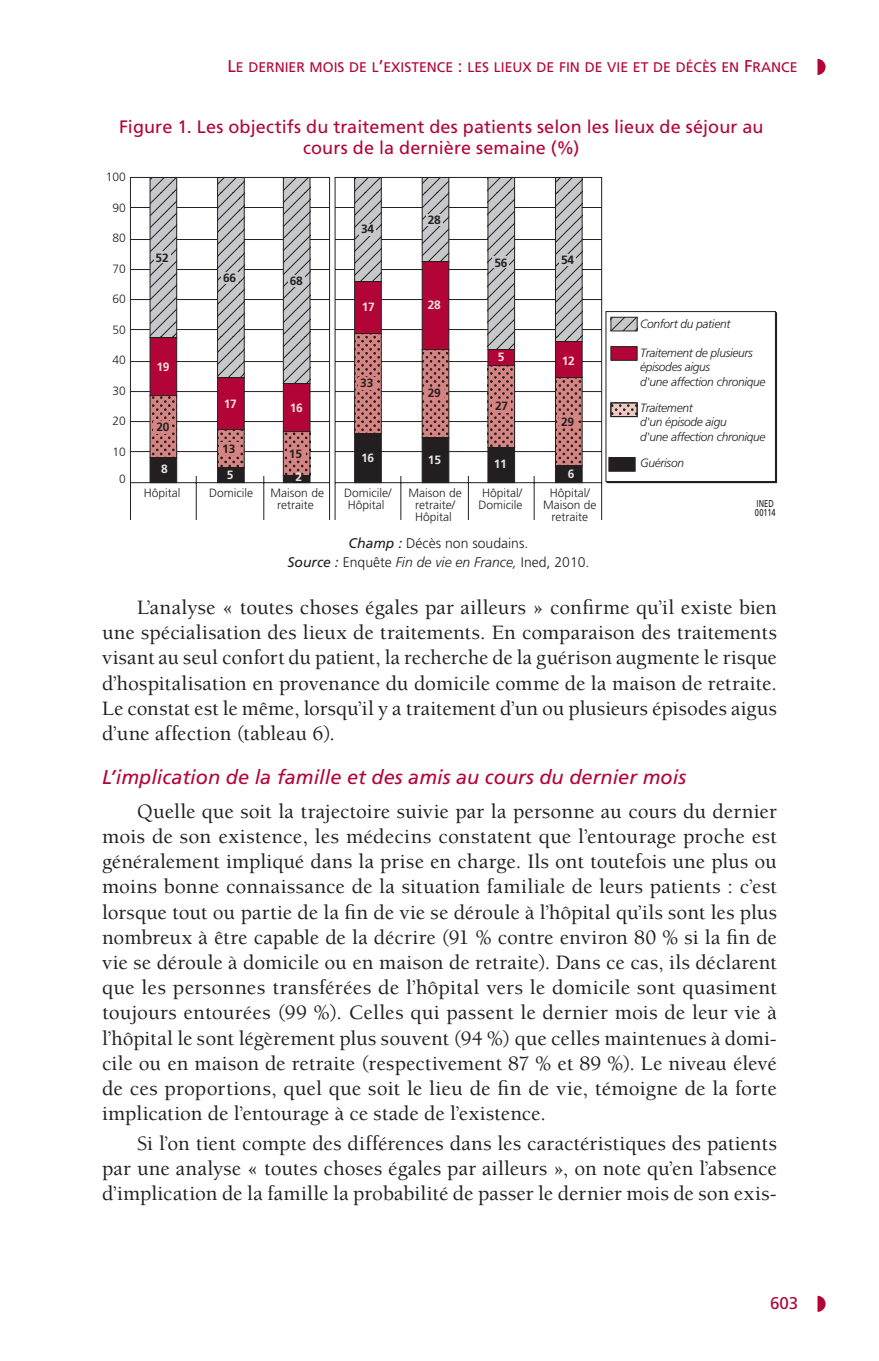
<style>
.page{position:relative;width:879px;height:1361px;background:#fff}
.page>*{position:absolute;margin:0;border:0;box-sizing:border-box;transform-origin:0 0}
.t1{font:500 21px/25.2px "Berkeley Std";letter-spacing:.005em;color:#231f20;text-align:justify}
.t2{font:italic 20px "Frutiger LT Std";color:#b30437}
.t3{font:18px/21.6px "Frutiger LT Std";letter-spacing:.005em;color:#b30437;text-align:center}
.t4{font:17px "Frutiger LT Std Roman SC820";color:#b30437}
.t5{font:300 14px/19.6px "Frutiger LT Std";color:#231f20;text-align:center}
.t6{font:14px "Frutiger LT Std Roman SC820";color:#b30437}
.t7{font:300 12px/12px "Frutiger LT Std";color:#231f20;text-align:center}
.t8{font:italic 300 12px/14.4px "Frutiger LT Std";letter-spacing:-.025em;color:#231f20}
.t9{font:700 12px "Frutiger LT Std";letter-spacing:-.025em;color:#231f20}
.t10{font:700 12px "Frutiger LT Std";letter-spacing:-.025em;color:#f6e2df}
.t11{font:700 12px "Frutiger LT Std";color:#e6e7e9}
.t12{font:10px/9px "Frutiger LT Std";letter-spacing:.025em;color:#231f20;scale:.75 1}
.s1{font-size:17px}
.s2{font-weight:400;font-style:italic}
.s3{font-style:italic}
</style>
<div class="page">
<svg style="left:817px;top:59px;width:8px;height:16px"></svg>
<svg style="left:817px;top:1295px;width:8px;height:17px"></svg>
<svg style="left:130px;top:177px;width:472px;height:343px"></svg>
<div style="left:605px;top:311px;width:170px;height:171px;background:#fff;border:1px solid #231f20"></div>
<svg style="left:610px;top:317px;width:27px;height:14px"></svg>
<svg style="left:610px;top:402px;width:27px;height:15px"></svg>
<div style="left:608px;top:457px;width:27px;height:14px;background:#231f20"></div>
<div style="left:610px;top:346px;width:27px;height:15px;background:#b30437;border:1px solid #231f20"></div>
<svg style="left:555px;top:177px;width:27px;height:164px;background:#ababad"></svg>
<svg style="left:487px;top:177px;width:28px;height:172px;background:#a9a9aa"></svg>
<svg style="left:422px;top:177px;width:27px;height:84px;background:#aaaaac"></svg>
<svg style="left:354px;top:177px;width:27px;height:104px;background:#ababad"></svg>
<svg style="left:283px;top:177px;width:27px;height:206px;background:#ababad"></svg>
<svg style="left:217px;top:177px;width:27px;height:200px;background:#ababad"></svg>
<svg style="left:150px;top:177px;width:27px;height:160px;background:#ababad"></svg>
<div style="left:555px;top:341px;width:27px;height:37px;background:#b30437;border:1px solid #231f20"></div>
<div style="left:487px;top:349px;width:28px;height:17px;background:#b30437;border:1px solid #231f20"></div>
<div style="left:422px;top:261px;width:27px;height:89px;background:#b30437;border:1px solid #231f20"></div>
<div style="left:354px;top:281px;width:27px;height:53px;background:#b30437;border:1px solid #231f20"></div>
<div style="left:283px;top:383px;width:27px;height:49px;background:#b30437;border:1px solid #231f20"></div>
<div style="left:217px;top:377px;width:27px;height:53px;background:#b30437;border:1px solid #231f20"></div>
<div style="left:150px;top:337px;width:27px;height:59px;background:#b30437;border:1px solid #231f20"></div>
<svg style="left:555px;top:377px;width:27px;height:88px;background:#ad6d6c"></svg>
<svg style="left:487px;top:365px;width:28px;height:82px;background:#aa6c6b"></svg>
<svg style="left:422px;top:349px;width:27px;height:88px;background:#ad6d6b"></svg>
<svg style="left:354px;top:333px;width:27px;height:100px;background:#af6e6d"></svg>
<svg style="left:283px;top:431px;width:27px;height:44px"></svg>
<svg style="left:217px;top:429px;width:27px;height:38px"></svg>
<svg style="left:150px;top:395px;width:27px;height:62px"></svg>
<div style="left:555px;top:465px;width:27px;height:18px;background:#231f20"></div>
<div style="left:487px;top:447px;width:28px;height:36px;background:#231f20;border:1px solid #231f20"></div>
<div style="left:422px;top:437px;width:27px;height:46px;background:#231f20;border:1px solid #231f20"></div>
<div style="left:354px;top:433px;width:27px;height:50px;background:#231f20;border:1px solid #231f20"></div>
<div style="left:283px;top:475px;width:27px;height:8px;background:#231f20"></div>
<div style="left:217px;top:467px;width:27px;height:16px;background:#231f20"></div>
<div style="left:150px;top:457px;width:27px;height:26px;background:#231f20;border:1px solid #231f20"></div>
<div style="left:154px;top:422px;width:18px;height:12px;background:#d58482"></div>
<div style="left:221px;top:442px;width:18px;height:13px;background:#d58482"></div>
<div style="left:287px;top:447px;width:19px;height:13px;background:#d58482"></div>
<div style="left:359px;top:378px;width:18px;height:12px;background:#d58482"></div>
<div style="left:425px;top:387px;width:19px;height:12px;background:#d58482"></div>
<div style="left:492px;top:400px;width:18px;height:13px;background:#d58482"></div>
<div style="left:559px;top:415px;width:18px;height:13px;background:#d58482"></div>
<div style="left:560px;top:254px;width:16px;height:11px;background:#c7c8ca"></div>
<div style="left:154px;top:252px;width:16px;height:11px;background:#c7c8ca"></div>
<div style="left:222px;top:272px;width:16px;height:11px;background:#c7c8ca"></div>
<div style="left:289px;top:275px;width:16px;height:11px;background:#c7c8ca"></div>
<div style="left:359px;top:224px;width:16px;height:12px;background:#c7c8ca"></div>
<div style="left:426px;top:214px;width:16px;height:11px;background:#c7c8ca"></div>
<div style="left:493px;top:256px;width:16px;height:12px;background:#c7c8ca"></div>
<p class="t6" style="left:227px;top:59px;width:571px"><span class="s1">L</span>E DERNIER MOIS DE L<span class="s1">’</span>EXISTENCE <span class="s1">:</span> LES LIEUX DE FIN DE VIE ET DE DÉCÈS EN <span class="s1">F</span>RANCE</p>
<p class="t3" style="left:119px;top:116px;width:646px">Figure 1. Les objectifs du traitement des patients selon les lieux de séjour au cours de la dernière semaine (%)</p>
<p class="t7" style="left:106px;top:171px;width:22px">100</p>
<p class="t7" style="left:112px;top:202px;width:15px">90</p>
<p class="t7" style="left:112px;top:232px;width:15px">80</p>
<p class="t7" style="left:112px;top:263px;width:15px">70</p>
<p class="t7" style="left:112px;top:293px;width:15px">60</p>
<p class="t7" style="left:112px;top:324px;width:15px">50</p>
<p class="t7" style="left:112px;top:354px;width:15px">40</p>
<p class="t7" style="left:112px;top:385px;width:15px">30</p>
<p class="t7" style="left:112px;top:415px;width:15px">20</p>
<p class="t7" style="left:112px;top:446px;width:15px">10</p>
<p class="t7" style="left:119px;top:473px;width:8px">0</p>
<p class="t9" style="left:361px;top:222px;width:15px">34</p>
<p class="t9" style="left:428px;top:213px;width:15px">28</p>
<p class="t9" style="left:156px;top:250px;width:15px">52</p>
<p class="t9" style="left:494px;top:256px;width:15px">56</p>
<p class="t9" style="left:561px;top:252px;width:15px">54</p>
<p class="t9" style="left:223px;top:271px;width:15px">66</p>
<p class="t9" style="left:290px;top:274px;width:15px">68</p>
<p class="t10" style="left:362px;top:300px;width:15px">17</p>
<p class="t10" style="left:428px;top:298px;width:15px">28</p>
<p class="t10" style="left:156px;top:359px;width:15px">19</p>
<p class="t10" style="left:498px;top:350px;width:8px">5</p>
<p class="t10" style="left:562px;top:353px;width:15px">12</p>
<p class="t9" style="left:360px;top:376px;width:15px">33</p>
<p class="t9" style="left:428px;top:385px;width:15px">29</p>
<p class="t10" style="left:224px;top:396px;width:15px">17</p>
<p class="t10" style="left:290px;top:400px;width:15px">16</p>
<p class="t9" style="left:495px;top:399px;width:15px">27</p>
<p class="t9" style="left:156px;top:420px;width:15px">20</p>
<p class="t9" style="left:561px;top:414px;width:15px">29</p>
<p class="t11" style="left:161px;top:462px;width:8px">8</p>
<p class="t9" style="left:222px;top:441px;width:15px">13</p>
<p class="t9" style="left:289px;top:447px;width:15px">15</p>
<p class="t11" style="left:227px;top:467px;width:8px">5</p>
<p class="t11" style="left:295px;top:470px;width:8px">2</p>
<p class="t11" style="left:361px;top:451px;width:15px">16</p>
<p class="t11" style="left:428px;top:453px;width:15px">15</p>
<p class="t11" style="left:494px;top:456px;width:15px">11</p>
<p class="t11" style="left:568px;top:467px;width:8px">6</p>
<p class="t7" style="left:144px;top:486px;width:38px">Hôpital</p>
<p class="t7" style="left:271px;top:486px;width:55px">Maison de retraite</p>
<p class="t7" style="left:344px;top:486px;width:49px">Domicile/<br>Hôpital</p>
<p class="t7" style="left:209px;top:486px;width:45px">Domicile</p>
<p class="t7" style="left:478px;top:486px;width:45px">Hôpital/<br>Domicile</p>
<p class="t7" style="left:408px;top:486px;width:55px">Maison de retraite/<br>Hôpital</p>
<p class="t7" style="left:543px;top:486px;width:55px">Hôpital/<br>Maison de retraite</p>
<p class="t5" style="left:287px;top:533px;width:303px"><span class="s2">Champ :</span> Décès non soudains.<br><span class="s2">Source :</span> Enquête <span class="s3">Fin de vie en France,</span> Ined, 2010.</p>
<p class="t8" style="left:640px;top:316px;width:92px">Confort du patient</p>
<p class="t8" style="left:640px;top:346px;width:127px">Traitement de plusieurs épisodes aigus<br>d'une affection chronique</p>
<p class="t8" style="left:640px;top:401px;width:127px">Traitement<br>d'un épisode aigu<br>d'une affection chronique</p>
<p class="t8" style="left:640px;top:456px;width:45px">Guérison</p>
<p class="t12" style="left:755px;top:499px;width:29px">INED<br>00114</p>
<p class="t1" style="left:102px;top:595px;width:676px;text-indent:35px">L’analyse « toutes choses égales par ailleurs » confirme qu’il existe bien une spécialisation des lieux de traitements. En comparaison des traitements visant au seul confort du patient, la recherche de la guérison augmente le risque d’hospitalisation en provenance du domicile comme de la maison de retraite.<br>Le constat est le même, lorsqu’il y a traitement d’un ou plusieurs épisodes aigus d’une affection (tableau 6).</p>
<p class="t2" style="left:102px;top:765px;width:585px">L’implication de la famille et des amis au cours du dernier mois</p>
<p class="t1" style="left:102px;top:799px;width:676px;text-indent:35px">Quelle que soit la trajectoire suivie par la personne au cours du dernier mois de son existence, les médecins constatent que l’entourage proche est généralement impliqué dans la prise en charge. Ils ont toutefois une plus ou moins bonne connaissance de la situation familiale de leurs patients : c’est lorsque tout ou partie de la fin de vie se déroule à l’hôpital qu’ils sont les plus nombreux à être capable de la décrire (91 % contre environ 80 % si la fin de vie se déroule à domicile ou en maison de retraite). Dans ce cas, ils déclarent que les personnes transférées de l’hôpital vers le domicile sont quasiment toujours entourées (99 %). Celles qui passent le dernier mois de leur vie à l’hôpital le sont légèrement plus souvent (94 %) que celles maintenues à domi&shy;cile ou en maison de retraite (respectivement 87 % et 89 %). Le niveau élevé de ces proportions, quel que soit le lieu de fin de vie, témoigne de la forte implication de l’entourage à ce stade de l’existence.</p>
<p class="t1" style="left:102px;top:1131px;width:676px;text-indent:35px">Si l’on tient compte des différences dans les caractéristiques des patients par une analyse « toutes choses égales par ailleurs », on note qu’en l’absence d’implication de la famille la probabilité de passer le dernier mois de son exis-</p>
<p class="t4" style="left:770px;top:1292px;width:30px">603</p>
</div>
